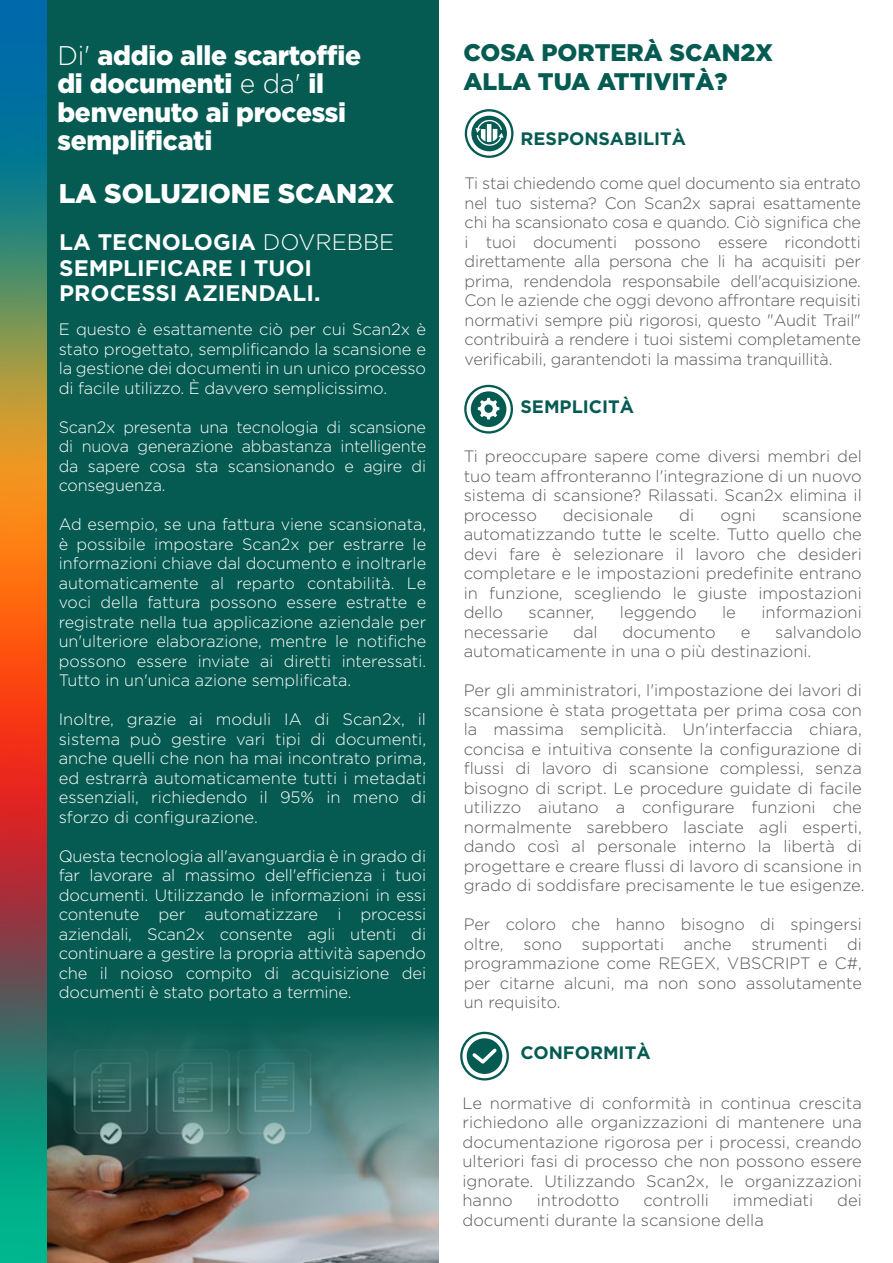
<style>
.page{position:relative;width:893px;height:1263px;background:#fff}
.page>*{position:absolute;margin:0;border:0;box-sizing:border-box;transform-origin:0 0}
.t1{font:900 27px/28.5px "Gotham";letter-spacing:-.01em;color:#fff}
.t2{font:900 24px/28.8px "Gotham";color:#055b52}
.t3{font:700 22.5px/25.5px "Gotham";color:#fff}
.t4{font:700 18px "Gotham";color:#055b52}
.t5{font:300 16.5px/19.5px "Gotham";color:#595858;text-align:justify}
.t6{font:300 16.5px/19.5px "Gotham";letter-spacing:-.01em;color:#fff;text-align:justify}
.s1{font-weight:300}
</style>
<div class="page">
<div style="left:18px;top:0;width:424px;height:1263px;background:#055b52"></div>
<svg style="left:465px;top:109px;width:48px;height:49px"></svg>
<svg style="left:464px;top:385px;width:49px;height:49px"></svg>
<svg style="left:460px;top:1032px;width:49px;height:48px"></svg>
<img style="left:47px;top:1189px;width:392px;height:74px">
<svg style="left:47px;top:1024px;width:392px;height:165px;background:#43726d"></svg>
<svg style="left:0;top:0;width:47px;height:1263px;background:#7b6f52"></svg>
<div style="left:439px;top:0;width:5px;height:1263px;background:#fff"></div>
<h1 class="t1" style="left:57px;top:40px;width:305px"><span class="s1">Di'</span> addio alle scartoffie di documenti <span class="s1">e da'</span> il benvenuto ai processi semplificati</h1>
<h1 class="t1" style="left:59px;top:178px;width:337px">LA SOLUZIONE SCAN2X</h1>
<h3 class="t3" style="left:59px;top:229px;width:337px">LA TECNOLOGIA <span class="s1">DOVREBBE<br></span>SEMPLIFICARE I TUOI<br>PROCESSI AZIENDALI.</h3>
<p class="t6" style="left:59px;top:319px;width:369px">E questo è esattamente ciò per cui Scan2x è stato progettato, semplificando la scansione e la gestione dei documenti in un unico processo di facile utilizzo. È davvero semplicissimo.</p>
<p class="t6" style="left:59px;top:417px;width:369px">Scan2x presenta una tecnologia di scansione di nuova generazione abbastanza intelligente da sapere cosa sta scansionando e agire di conseguenza.</p>
<p class="t6" style="left:59px;top:514px;width:369px">Ad esempio, se una fattura viene scansionata, è possibile impostare Scan2x per estrarre le informazioni chiave dal documento e inoltrarle automaticamente al reparto contabilità. Le voci della fattura possono essere estratte e registrate nella tua applicazione aziendale per un'ulteriore elaborazione, mentre le notifiche possono essere inviate ai diretti interessati.<br>Tutto in un'unica azione semplificata.</p>
<p class="t6" style="left:59px;top:709px;width:369px">Inoltre, grazie ai moduli IA di Scan2x, il sistema può gestire vari tipi di documenti, anche quelli che non ha mai incontrato prima, ed estrarrà automaticamente tutti i metadati essenziali, richiedendo il 95% in meno di sforzo di configurazione.</p>
<p class="t6" style="left:59px;top:846px;width:369px">Questa tecnologia all'avanguardia è in grado di far lavorare al massimo dell'efficienza i tuoi documenti. Utilizzando le informazioni in essi contenute per automatizzare i processi aziendali, Scan2x consente agli utenti di continuare a gestire la propria attività sapendo che il noioso compito di acquisizione dei documenti è stato portato a termine.</p>
<h2 class="t2" style="left:463px;top:38px;width:311px">COSA PORTERÀ SCAN2X<br>ALLA TUA ATTIVITÀ?</h2>
<p class="t4" style="left:520px;top:128px;width:167px">RESPONSABILITÀ</p>
<p class="t5" style="left:465px;top:174px;width:398px">Ti stai chiedendo come quel documento sia entrato nel tuo sistema? Con Scan2x saprai esattamente chi ha scansionato cosa e quando. Ciò significa che i tuoi documenti possono essere ricondotti direttamente alla persona che li ha acquisiti per prima, rendendola responsabile dell'acquisizione.<br>Con le aziende che oggi devono affrontare requisiti normativi sempre più rigorosi, questo "Audit Trail" contribuirà a rendere i tuoi sistemi completamente verificabili, garantendoti la massima tranquillità.</p>
<p class="t4" style="left:520px;top:396px;width:115px">SEMPLICITÀ</p>
<p class="t5" style="left:464px;top:446px;width:400px">Ti preoccupare sapere come diversi membri del tuo team affronteranno l'integrazione di un nuovo sistema di scansione? Rilassati. Scan2x elimina il processo</p>
<p class="t5" style="left:563px;top:505px;width:92px">decisionale</p>
<p class="t5" style="left:679px;top:505px;width:16px">di</p>
<p class="t5" style="left:720px;top:505px;width:37px">ogni</p>
<p class="t5" style="left:464px;top:505px;width:400px;text-indent:318px">scansione automatizzando tutte le scelte. Tutto quello che devi fare è selezionare il lavoro che desideri completare e le impostazioni predefinite entrano in funzione, scegliendo le giuste impostazioni dello</p>
<p class="t5" style="left:528px;top:602px;width:67px">scanner,</p>
<p class="t5" style="left:620px;top:602px;width:78px">leggendo</p>
<p class="t5" style="left:722px;top:602px;width:15px">le</p>
<p class="t5" style="left:761px;top:602px;width:102px">informazioni</p>
<p class="t5" style="left:464px;top:622px;width:86px">necessarie</p>
<p class="t5" style="left:573px;top:622px;width:26px">dal</p>
<p class="t5" style="left:622px;top:622px;width:95px">documento</p>
<p class="t5" style="left:741px;top:622px;width:11px">e</p>
<p class="t5" style="left:464px;top:622px;width:400px;text-indent:311px">salvandolo automaticamente in una o più destinazioni.</p>
<p class="t5" style="left:464px;top:680px;width:402px;text-align:left">Per gli amministratori, l'impostazione dei lavori di scansione è stata progettata per prima cosa con la massima semplicità. Un'interfaccia chiara, concisa e intuitiva consente la configurazione di flussi di lavoro di scansione complessi, senza bisogno di script. Le procedure guidate di facile utilizzo aiutano a configurare funzioni che normalmente sarebbero lasciate agli esperti, dando così al personale interno la libertà di progettare e creare flussi di lavoro di scansione in grado di soddisfare precisamente le tue esigenze.</p>
<p class="t5" style="left:464px;top:914px;width:400px">Per coloro che hanno bisogno di spingersi oltre, sono supportati anche strumenti di programmazione come REGEX, VBSCRIPT e C#, per citarne alcuni, ma non sono assolutamente un requisito.</p>
<p class="t4" style="left:520px;top:1042px;width:132px">CONFORMITÀ</p>
<p class="t5" style="left:462px;top:1093px;width:401px">Le normative di conformità in continua crescita richiedono alle organizzazioni di mantenere una documentazione rigorosa per i processi, creando ulteriori fasi di processo che non possono essere ignorate. Utilizzando Scan2x, le organizzazioni hanno</p>
<p class="t5" style="left:537px;top:1190px;width:84px">introdotto</p>
<p class="t5" style="left:643px;top:1190px;width:67px">controlli</p>
<p class="t5" style="left:733px;top:1190px;width:82px">immediati</p>
<p class="t5" style="left:837px;top:1190px;width:26px">dei</p>
<p class="t5" style="left:462px;top:1210px;width:303px">documenti durante la scansione della</p>
</div>
